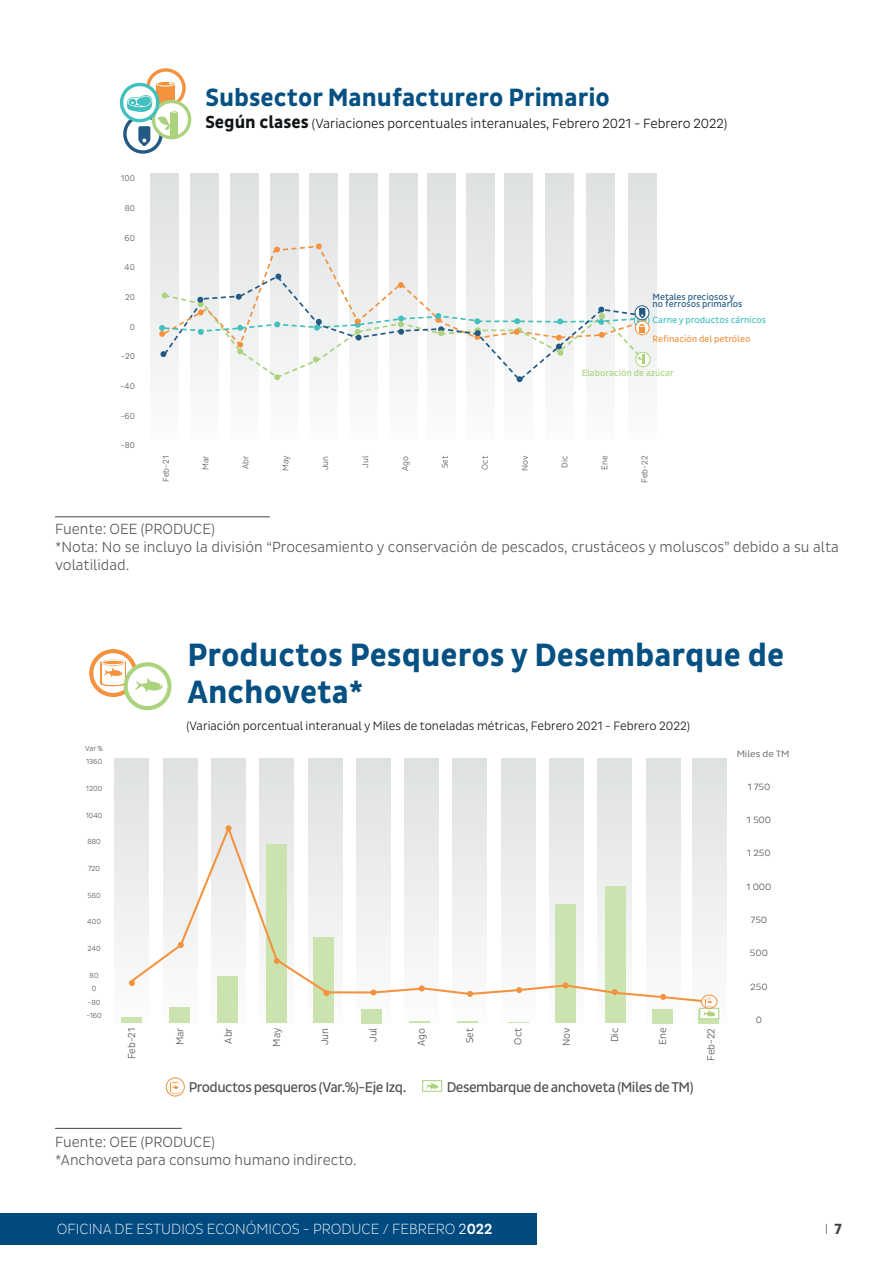
<style>
.page{position:relative;width:893px;height:1263px;background:#fff}
.page>*{position:absolute;margin:0;border:0;box-sizing:border-box;transform-origin:0 0}
.t1{font:700 32.85px/37px "Pluto Sans Cond";color:#055183}
.t2{font:700 25.5px "Pluto Sans Cond";color:#055183}
.t3{font:300 15px/18px "Pluto Sans Cond";color:#57585a}
.t4{font:300 15px "Pluto Sans Cond Ex";color:#fff}
.t5{font:300 15px "Pluto Sans Cond Ex";color:#3e3e3f}
.t6{font:14.4px "Pluto Sans Cond";letter-spacing:-.035em;color:#4f5252}
.t7{font:300 13.65px "Pluto Sans Cond";color:#111416}
.t8{font:300 12.3px "Pluto Sans Cond";color:#111416}
.t9{font:300 10.2px "Pluto Sans Cond";color:#4f5252}
.t10{font:9.3px/7.6px "Pluto Sans Cond";color:#235982}
.t11{font:300 9.3px "Pluto Sans Cond";color:#4f5252;scale:1.11 1}
.t12{font:9.3px "Pluto Sans Cond";color:#42c0be}
.t13{font:9.3px "Pluto Sans Cond";color:#f4923e}
.t14{font:9.3px "Pluto Sans Cond";color:#abd37c}
.t15{font:300 8.55px "Pluto Sans Cond";color:#4f5252}
.t16{font:300 7.5px/13.4px "Pluto Sans Cond";color:#4f5252}
.s1{font-weight:700;font-size:17.85px}
.s2{font-family:"Pluto Sans Cond"}
.s3{font-family:"Pluto Sans Cond";font-weight:500}
.s4{font-family:"Pluto Sans Cond";font-weight:700}
</style>
<div class="page">
<div style="left:0;top:1213px;width:536px;height:32px;background:#004a7f"></div>
<svg style="left:150px;top:173px;width:507px;height:210px"></svg>
<svg style="left:148px;top:70px;width:36px;height:36px"></svg>
<div style="left:146px;top:68px;width:40px;height:40px;border:3px solid #f4923e;border-radius:50%"></div>
<div style="left:157px;top:84px;width:18px;height:21px;background:#f4923e"></div>
<svg style="left:157px;top:81px;width:18px;height:5px"></svg>
<div style="left:156px;top:81px;width:19px;height:5px;border:1px solid #fdfdf3;border-radius:50%"></div>
<svg style="left:125px;top:116px;width:36px;height:36px"></svg>
<div style="left:123px;top:114px;width:40px;height:40px;border:3px solid #235982;border-radius:50%"></div>
<svg style="left:153px;top:101px;width:37px;height:37px"></svg>
<div style="left:152px;top:100px;width:39px;height:39px;border:3px solid #abd37c;border-radius:50%"></div>
<svg style="left:122px;top:84px;width:36px;height:37px"></svg>
<div style="left:120px;top:83px;width:39px;height:39px;border:3px solid #42c0be;border-radius:50%"></div>
<svg style="left:127px;top:95px;width:51px;height:51px"></svg>
<svg style="left:636px;top:352px;width:14px;height:15px"></svg>
<div style="left:635px;top:352px;width:16px;height:15px;border:1px solid #abd37c;border-radius:50%"></div>
<div style="left:634px;top:313px;width:15px;height:15px;border:1px solid #42c0be;border-radius:50%"></div>
<div style="left:635px;top:306px;width:14px;height:14px;background:#3d6c90;border-radius:50%"></div>
<div style="left:635px;top:305px;width:14px;height:15px;border:1px solid #235982;border-radius:50%"></div>
<div style="left:635px;top:321px;width:15px;height:14px;border:1px solid #f4923e;border-radius:50%"></div>
<svg style="left:159px;top:243px;width:488px;height:139px"></svg>
<svg style="left:114px;top:758px;width:613px;height:266px"></svg>
<svg style="left:100px;top:681px;width:26px;height:5px"></svg>
<div style="left:100px;top:662px;width:26px;height:21px;background:#f4933e"></div>
<div style="left:102px;top:663px;width:23px;height:20px;background:#fff"></div>
<svg style="left:104px;top:668px;width:18px;height:9px"></svg>
<svg style="left:101px;top:660px;width:24px;height:6px"></svg>
<div style="left:102px;top:660px;width:23px;height:5px;background:#f4933e;border-radius:50%"></div>
<div style="left:102px;top:660px;width:23px;height:5px;border:1px solid #fff;border-radius:50%"></div>
<div style="left:102px;top:680px;width:22px;height:5px;background:#fff;border-radius:50%"></div>
<div style="left:89px;top:649px;width:48px;height:48px;border:4px solid #f4923e;border-radius:50%"></div>
<svg style="left:126px;top:664px;width:43px;height:44px"></svg>
<div style="left:124px;top:662px;width:48px;height:48px;border:4px solid #abd37c;border-radius:50%"></div>
<svg style="left:135px;top:678px;width:28px;height:14px"></svg>
<svg style="left:166px;top:1078px;width:18px;height:18px"></svg>
<div style="left:166px;top:1077px;width:19px;height:19px;border:1px solid #f4923e;border-radius:50%"></div>
<svg style="left:171px;top:1081px;width:9px;height:13px"></svg>
<div style="left:361px;top:1009px;width:20px;height:14px;background:#cbe3af"></div>
<div style="left:652px;top:1009px;width:20px;height:14px;background:#cbe3af"></div>
<svg style="left:508px;top:1022px;width:21px;height:1px"></svg>
<div style="left:422px;top:1080px;width:20px;height:12px;border:1px solid #abd37c"></div>
<svg style="left:426px;top:1082px;width:12px;height:8px"></svg>
<div style="left:606px;top:886px;width:20px;height:137px;background:#cbe3af"></div>
<div style="left:122px;top:1017px;width:20px;height:6px;background:#cbe3af"></div>
<div style="left:170px;top:1007px;width:20px;height:16px;background:#cbe3af"></div>
<hr style="left:458px;top:1021px;width:20px;height:2px;background:#cbe3af">
<svg style="left:698px;top:1009px;width:21px;height:14px"></svg>
<hr style="left:409px;top:1021px;width:21px;height:2px;background:#cbe3af">
<div style="left:700px;top:1008px;width:19px;height:11px;background:#fff"></div>
<div style="left:699px;top:1008px;width:20px;height:11px;border:1px solid #abd37c"></div>
<div style="left:217px;top:976px;width:21px;height:47px;background:#cbe3af"></div>
<div style="left:313px;top:937px;width:20px;height:86px;background:#cbe3af"></div>
<div style="left:555px;top:905px;width:21px;height:118px;background:#cbe3af"></div>
<div style="left:267px;top:845px;width:20px;height:178px;background:#cbe3af"></div>
<svg style="left:128px;top:823px;width:583px;height:181px"></svg>
<svg style="left:274px;top:958px;width:6px;height:6px"></svg>
<svg style="left:563px;top:982px;width:6px;height:6px"></svg>
<div style="left:701px;top:994px;width:16px;height:15px;border:1px solid #f4923e;border-radius:50%"></div>
<svg style="left:703px;top:997px;width:12px;height:20px"></svg>
<hr style="left:55px;top:516px;width:215px;height:1px;background:#57585a">
<hr style="left:55px;top:1128px;width:127px;height:1px;background:#57585a">
<p class="t15" style="left:121px;top:173px;width:15px">100</p>
<p class="t15" style="left:125px;top:203px;width:12px">80</p>
<p class="t15" style="left:125px;top:233px;width:12px">60</p>
<p class="t15" style="left:124px;top:262px;width:12px">40</p>
<p class="t15" style="left:125px;top:292px;width:11px">20</p>
<p class="t15" style="left:130px;top:322px;width:7px">0</p>
<p class="t15" style="left:121px;top:352px;width:15px">-20</p>
<p class="t15" style="left:121px;top:381px;width:16px">-40</p>
<p class="t15" style="left:121px;top:411px;width:16px">-60</p>
<p class="t15" style="left:121px;top:441px;width:16px">-80</p>
<p class="t2" style="left:205px;top:83px;width:406px">Subsector Manufacturero Primario</p>
<p class="t7" style="left:205px;top:115px;width:524px"><span class="s1">Según clases</span> (Variaciones porcentuales interanuales, Febrero 2021 - Febrero 2022)</p>
<p class="t10" style="left:652px;top:293px;width:91px">Metales preciosos y no ferrosos primarios</p>
<p class="t12" style="left:652px;top:314px;width:115px">Carne y productos cárnicos</p>
<p class="t13" style="left:652px;top:333px;width:99px">Refinación del petróleo</p>
<p class="t14" style="left:582px;top:368px;width:94px">Elaboración de azúcar</p>
<p class="t15" style="left:161px;top:482px;width:28px;rotate:-90deg">Feb-21</p>
<p class="t15" style="left:201px;top:470px;width:16px;rotate:-90deg">Mar</p>
<p class="t15" style="left:241px;top:469px;width:15px;rotate:-90deg">Abr</p>
<p class="t15" style="left:281px;top:471px;width:17px;rotate:-90deg">May</p>
<p class="t15" style="left:321px;top:470px;width:16px;rotate:-90deg">Jun</p>
<p class="t15" style="left:360px;top:468px;width:13px;rotate:-90deg">Jul</p>
<p class="t15" style="left:400px;top:471px;width:16px;rotate:-90deg">Ago</p>
<p class="t15" style="left:440px;top:468px;width:14px;rotate:-90deg">Set</p>
<p class="t15" style="left:480px;top:470px;width:15px;rotate:-90deg">Oct</p>
<p class="t15" style="left:520px;top:471px;width:17px;rotate:-90deg">Nov</p>
<p class="t15" style="left:560px;top:468px;width:13px;rotate:-90deg">Dic</p>
<p class="t15" style="left:600px;top:470px;width:16px;rotate:-90deg">Ene</p>
<p class="t15" style="left:640px;top:483px;width:29px;rotate:-90deg">Feb-22</p>
<p class="t3" style="left:55px;top:520px;width:162px">Fuente: OEE (PRODUCE)</p>
<p class="t3" style="left:55px;top:538px;width:785px">*Nota: No se incluyo la división “Procesamiento y conservación de pescados, crustáceos y moluscos” debido a su alta volatilidad.</p>
<p class="t16" style="left:85px;top:741px;width:19px">Var %<br>1360</p>
<p class="t16" style="left:86px;top:782px;width:18px">1200</p>
<p class="t16" style="left:86px;top:808px;width:18px">1040</p>
<p class="t16" style="left:87px;top:835px;width:15px">880</p>
<p class="t16" style="left:88px;top:862px;width:14px">720</p>
<p class="t16" style="left:88px;top:888px;width:15px">560</p>
<p class="t16" style="left:87px;top:915px;width:15px">400</p>
<p class="t16" style="left:88px;top:942px;width:15px">240</p>
<p class="t16" style="left:86px;top:969px;width:17px;text-align:center">80<br>0 -80 -160</p>
<p class="t1" style="left:187px;top:638px;width:598px">Productos Pesqueros y Desembarque de<br>Anchoveta*</p>
<p class="t8" style="left:186px;top:719px;width:505px">(Variación porcentual interanual y Miles de toneladas métricas, Febrero 2021 - Febrero 2022)</p>
<p class="t9" style="left:126px;top:1059px;width:33px;rotate:-90deg">Feb-21</p>
<p class="t9" style="left:174px;top:1045px;width:19px;rotate:-90deg">Mar</p>
<p class="t9" style="left:222px;top:1044px;width:18px;rotate:-90deg">Abr</p>
<p class="t9" style="left:271px;top:1046px;width:20px;rotate:-90deg">May</p>
<p class="t9" style="left:319px;top:1045px;width:19px;rotate:-90deg">Jun</p>
<p class="t9" style="left:367px;top:1042px;width:16px;rotate:-90deg">Jul</p>
<p class="t9" style="left:416px;top:1046px;width:19px;rotate:-90deg">Ago</p>
<p class="t9" style="left:464px;top:1043px;width:17px;rotate:-90deg">Set</p>
<p class="t9" style="left:512px;top:1045px;width:18px;rotate:-90deg">Oct</p>
<p class="t9" style="left:560px;top:1046px;width:20px;rotate:-90deg">Nov</p>
<p class="t9" style="left:609px;top:1042px;width:16px;rotate:-90deg">Dic</p>
<p class="t9" style="left:657px;top:1045px;width:19px;rotate:-90deg">Ene</p>
<p class="t9" style="left:705px;top:1061px;width:34px;rotate:-90deg">Feb-22</p>
<p class="t6" style="left:189px;top:1078px;width:219px">Productos pesqueros (Var.%)-Eje Izq.</p>
<p class="t6" style="left:447px;top:1078px;width:248px">Desembarque de anchoveta (Miles de TM)</p>
<p class="t11" style="left:737px;top:748px;width:49px">Miles de TM</p>
<p class="t11" style="left:747px;top:781px;width:22px">1 750</p>
<p class="t11" style="left:747px;top:815px;width:24px">1 500</p>
<p class="t11" style="left:747px;top:848px;width:23px">1 250</p>
<p class="t11" style="left:746px;top:881px;width:24px">1 000</p>
<p class="t11" style="left:750px;top:915px;width:17px">750</p>
<p class="t11" style="left:750px;top:948px;width:18px">500</p>
<p class="t11" style="left:750px;top:981px;width:17px">250</p>
<p class="t11" style="left:756px;top:1014px;width:7px">0</p>
<p class="t3" style="left:55px;top:1133px;width:162px">Fuente: OEE (PRODUCE)</p>
<p class="t3" style="left:55px;top:1151px;width:303px">*Anchoveta para consumo humano indirecto.</p>
<p class="t4" style="left:57px;top:1221px;width:437px">OFICINA DE ESTUDIOS ECONÓMICOS - PRODUCE / FEBRERO <span class="s2">2</span><span class="s3">022</span></p>
<p class="t5" style="left:825px;top:1221px;width:19px">I <span class="s4">7</span></p>
</div>
